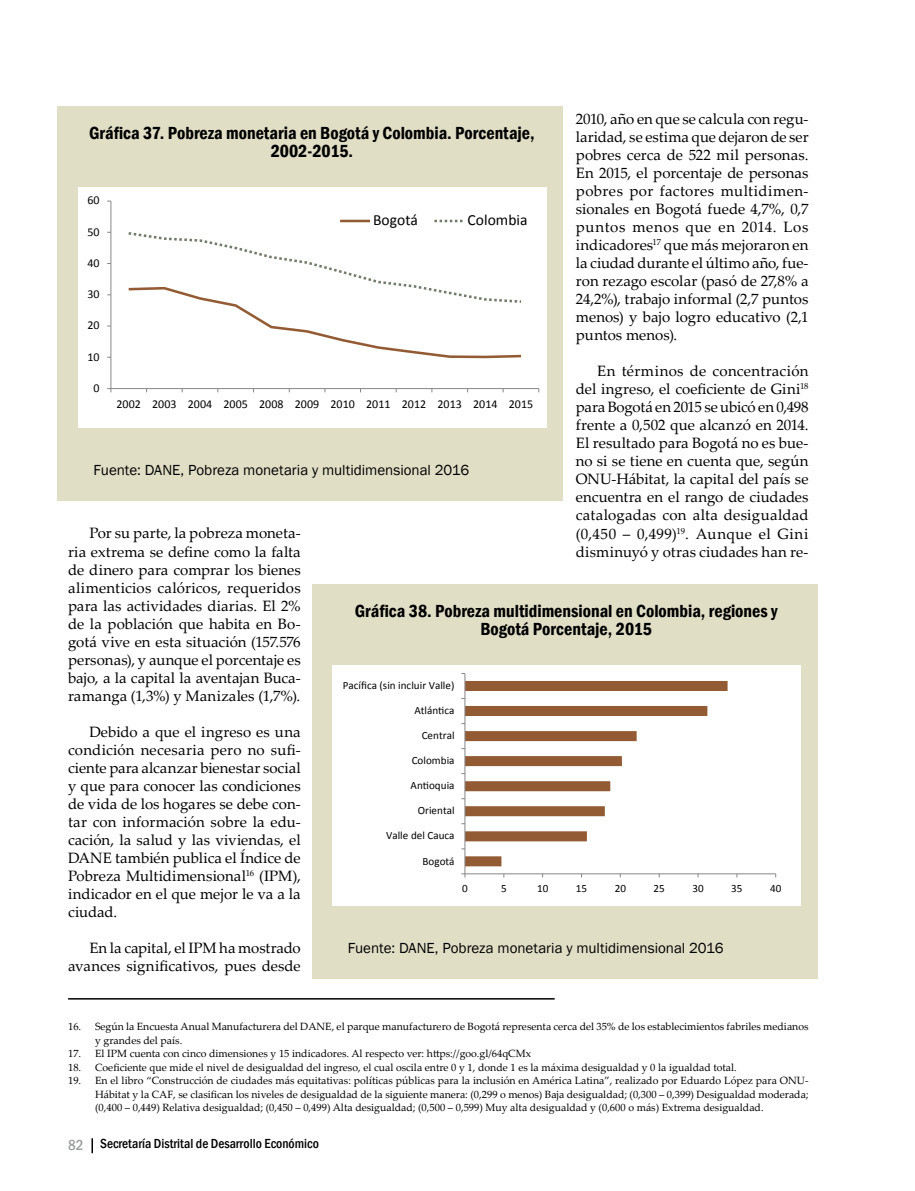
<style>
.page{position:relative;width:915px;height:1191px;background:#fff}
.page>*{position:absolute;margin:0;border:0;box-sizing:border-box;transform-origin:0 0}
.t1{font:600 condensed 18px/18px "Franklin Gothic";color:#000;text-align:center}
.t2{font:15.6px "Calibri";color:#000}
.t3{font:15px/18px "Palatino Linotype";color:#000;text-align:justify}
.t4{font:15px "Franklin Gothic";color:#000}
.t5{font:500 condensed 13.5px "Franklin Gothic";color:#000}
.t6{font:12px "Calibri";color:#000}
.t7{font:11.1px "Calibri";color:#000}
.t8{font:10.5px/13.5px "Palatino Linotype";color:#000}
.s1{font-size:15px;color:#9c9e9f}
</style>
<div class="page">
<svg style="left:91px;top:1138px;width:2px;height:15px"></svg>
<div style="left:57px;top:106px;width:506px;height:395px;background:#e1dec6"></div>
<div style="left:78px;top:187px;width:468px;height:241px;background:#fff"></div>
<hr style="left:111px;top:201px;width:1px;height:187px;background:#888787">
<hr style="left:111px;top:388px;width:427px;height:1px;background:#888787">
<svg style="left:107px;top:388px;width:5px;height:4px"></svg>
<svg style="left:128px;top:232px;width:394px;height:127px"></svg>
<hr style="left:340px;top:220px;width:30px;height:2px;background:#925b33">
<svg style="left:434px;top:220px;width:29px;height:2px"></svg>
<hr style="left:68px;top:998px;width:486px;height:1px;background:#000">
<div style="left:311px;top:584px;width:506px;height:395px;background:#e1dec6"></div>
<div style="left:332px;top:665px;width:468px;height:240px;background:#fff"></div>
<svg style="left:465px;top:681px;width:262px;height:185px"></svg>
<hr style="left:465px;top:873px;width:310px;height:1px;background:#888787">
<hr style="left:464px;top:673px;width:1px;height:201px;background:#888787">
<p class="t3" style="left:575px;top:110px;width:234px">2010, año en que se calcula con regu&shy;laridad, se estima que dejaron de ser pobres cerca de 522 mil personas.<br>En 2015, el porcentaje de personas pobres por factores multidimen&shy;sionales en Bogotá fuede 4,7%, 0,7 puntos menos que en 2014. Los indicadores<sup>17</sup> que más mejoraron en la ciudad durante el último año, fue&shy;ron rezago escolar (pasó de 27,8% a 24,2%), trabajo informal (2,7 puntos menos) y bajo logro educativo (2,1 puntos menos).</p>
<p class="t3" style="left:575px;top:362px;width:234px;text-indent:21px">En términos de concentración del ingreso, el coeficiente de Gini<sup>18 </sup>para Bogotá en 2015 se ubicó en 0,498 frente a 0,502 que alcanzó en 2014.<br>El resultado para Bogotá no es bue&shy;no si se tiene en cuenta que, según ONU-Hábitat, la capital del país se encuentra en el rango de ciudades catalogadas con alta desigualdad (0,450 – 0,499)<sup>19</sup>. Aunque el Gini disminuyó y otras ciudades han re-</p>
<p class="t1" style="left:89px;top:124px;width:447px">Gráfica 37. Pobreza monetaria en Bogotá y Colombia. Porcentaje,<br>2002-2015.</p>
<p class="t6" style="left:87px;top:193px;width:14px">60</p>
<p class="t2" style="left:373px;top:210px;width:46px">Bogotá</p>
<p class="t2" style="left:467px;top:210px;width:61px">Colombia</p>
<p class="t6" style="left:87px;top:224px;width:14px">50</p>
<p class="t6" style="left:87px;top:255px;width:14px">40</p>
<p class="t6" style="left:87px;top:287px;width:14px">30</p>
<p class="t6" style="left:87px;top:318px;width:14px">20</p>
<p class="t6" style="left:87px;top:349px;width:14px">10</p>
<p class="t6" style="left:93px;top:380px;width:8px">0</p>
<p class="t6" style="left:116px;top:396px;width:418px">2002 2003 2004 2005 2008 2009 2010 2011 2012 2013 2014 2015</p>
<p class="t4" style="left:94px;top:461px;width:377px">Fuente: DANE, Pobreza monetaria y multidimensional 2016</p>
<p class="t3" style="left:68px;top:524px;width:234px;text-indent:21px">Por su parte, la pobreza moneta&shy;ria extrema se define como la falta de dinero para comprar los bienes alimenticios calóricos, requeridos para las actividades diarias. El 2% de la población que habita en Bo&shy;gotá vive en esta situación (157.576 personas), y aunque el porcentaje es bajo, a la capital la aventajan Buca&shy;ramanga (1,3%) y Manizales (1,7%).</p>
<p class="t3" style="left:68px;top:722px;width:234px;text-indent:21px">Debido a que el ingreso es una condición necesaria pero no sufi&shy;ciente para alcanzar bienestar social y que para conocer las condiciones de vida de los hogares se debe con&shy;tar con información sobre la edu&shy;cación, la salud y las viviendas, el DANE también publica el Índice de Pobreza Multidimensional<sup>16</sup> (IPM), indicador en el que mejor le va a la ciudad.</p>
<p class="t3" style="left:68px;top:938px;width:234px;text-align:right">En la capital, el IPM ha mostrado avances significativos, pues desde</p>
<p class="t1" style="left:355px;top:602px;width:424px">Gráfica 38. Pobreza multidimensional en Colombia, regiones y<br>Bogotá Porcentaje, 2015</p>
<p class="t7" style="left:343px;top:678px;width:113px">Pacífica (sin incluir Valle)</p>
<p class="t7" style="left:414px;top:703px;width:42px">Atlántica</p>
<p class="t7" style="left:421px;top:728px;width:34px">Central</p>
<p class="t7" style="left:411px;top:753px;width:44px">Colombia</p>
<p class="t7" style="left:410px;top:778px;width:45px">Antioquia</p>
<p class="t7" style="left:417px;top:803px;width:38px">Oriental</p>
<p class="t7" style="left:386px;top:828px;width:70px">Valle del Cauca</p>
<p class="t7" style="left:422px;top:854px;width:34px">Bogotá</p>
<p class="t7" style="left:462px;top:881px;width:7px">0</p>
<p class="t7" style="left:501px;top:881px;width:7px">5</p>
<p class="t7" style="left:537px;top:881px;width:13px">10</p>
<p class="t7" style="left:575px;top:881px;width:13px">15</p>
<p class="t7" style="left:614px;top:881px;width:13px">20</p>
<p class="t7" style="left:653px;top:881px;width:13px">25</p>
<p class="t7" style="left:692px;top:881px;width:13px">30</p>
<p class="t7" style="left:731px;top:881px;width:13px">35</p>
<p class="t7" style="left:769px;top:881px;width:13px">40</p>
<p class="t4" style="left:348px;top:938px;width:377px">Fuente: DANE, Pobreza monetaria y multidimensional 2016</p>
<p class="t8" style="left:95px;top:1019px;width:714px;text-indent:-27px">16. Según la Encuesta Anual Manufacturera del DANE, el parque manufacturero de Bogotá representa cerca del 35% de los establecimientos fabriles medianos y grandes del país.</p>
<p class="t8" style="left:68px;top:1046px;width:464px">17. El IPM cuenta con cinco dimensiones y 15 indicadores. Al respecto ver: https://goo.gl/64qCMx</p>
<p class="t8" style="left:68px;top:1060px;width:670px">18. Coeficiente que mide el nivel de desigualdad del ingreso, el cual oscila entre 0 y 1, donde 1 es la máxima desigualdad y 0 la igualdad total.</p>
<p class="t8" style="left:95px;top:1073px;width:714px;text-align:justify;text-indent:-27px">19. En el libro “Construcción de ciudades más equitativas: políticas públicas para la inclusión en América Latina”, realizado por Eduardo López para ONU-Hábitat y la CAF, se clasifican los niveles de desigualdad de la siguiente manera: (0,299 o menos) Baja desigualdad; (0,300 – 0,399) Desigualdad moderada; (0,400 – 0,449) Relativa desigualdad; (0,450 – 0,499) Alta desigualdad; (0,500 – 0,599) Muy alta desigualdad y (0,600 o más) Extrema desigualdad.</p>
<p class="t5" style="left:68px;top:1135px;width:252px"><span class="s1">82</span> Secretaría Distrital de Desarrollo Económico</p>
</div>
